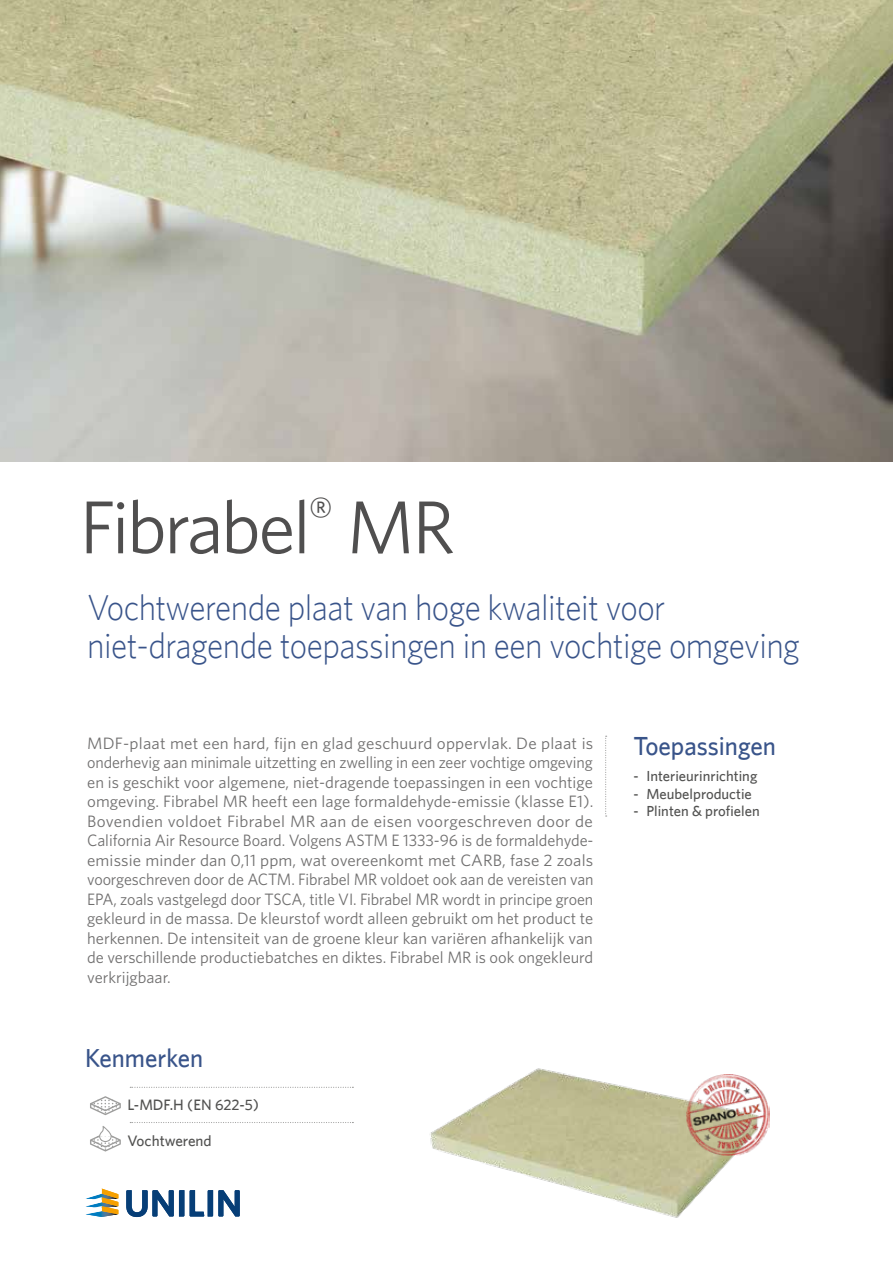
<style>
.page{position:relative;width:893px;height:1263px;background:#fff}
.page>*{position:absolute;margin:0;border:0;box-sizing:border-box;transform-origin:0 0}
.t1{font:75px "Whitney";letter-spacing:-.03em;color:#504f4f}
.t2{font:300 36px/37.5px "Whitney";letter-spacing:-.015em;color:#39548a;scale:.93 1}
.t3{font:500 26.25px "Whitney";color:#39548a;scale:.95 1}
.t4{font:500 26.1px "Whitney";color:#39548a;scale:.95 1}
.t5{font:16.5px/19.5px "Whitney";color:#706f6f;text-align:justify}
.t6{font:500 15.15px "Whitney";color:#525251}
.t7{font:500 14.55px "Whitney";color:#525251}
</style>
<div class="page">
<svg style="left:605px;top:736px;width:2px;height:80px"></svg>
<svg style="left:126px;top:1190px;width:58px;height:27px"></svg>
<svg style="left:190px;top:1190px;width:50px;height:26px"></svg>
<svg style="left:86px;top:1188px;width:32px;height:29px"></svg>
<img style="left:430px;top:1068px;width:310px;height:150px">
<img style="left:0;top:0;width:893px;height:461px">
<img style="left:687px;top:1074px;width:83px;height:81px">
<svg style="left:130px;top:1087px;width:223px;height:1px"></svg>
<svg style="left:130px;top:1122px;width:223px;height:1px"></svg>
<svg style="left:90px;top:1096px;width:31px;height:19px"></svg>
<svg style="left:90px;top:1126px;width:31px;height:25px"></svg>
<h1 class="t1" style="left:80px;top:477px;width:377px">Fibrabel<sup>®</sup> MR</h1>
<h2 class="t2" style="left:87px;top:588px;width:768px">Vochtwerende plaat van hoge kwaliteit voor niet-dragende toepassingen in een vochtige omgeving</h2>
<p class="t5" style="left:87px;top:733px;width:508px">MDF-plaat met een hard, fijn en glad geschuurd oppervlak. De plaat is onderhevig aan minimale uitzetting en zwelling in een zeer vochtige omgeving en is geschikt voor algemene, niet-dragende toepassingen in een vochtige omgeving. Fibrabel MR heeft een lage formaldehyde-emissie (klasse E1).<br>Bovendien voldoet Fibrabel MR aan de eisen voorgeschreven door de California Air Resource Board. Volgens ASTM E 1333-96 is de formaldehyde&shy;emissie minder dan 0,11 ppm, wat overeenkomt met CARB, fase 2 zoals voorgeschreven door de ACTM. Fibrabel MR voldoet ook aan de vereisten van EPA, zoals vastgelegd door TSCA, title VI. Fibrabel MR wordt in principe groen gekleurd in de massa. De kleurstof wordt alleen gebruikt om het product te herkennen. De intensiteit van de groene kleur kan variëren afhankelijk van de verschillende productiebatches en diktes. Fibrabel MR is ook ongekleurd verkrijgbaar.</p>
<h3 class="t3" style="left:634px;top:730px;width:151px">Toepassingen</h3>
<p class="t7" style="left:634px;top:767px;width:125px">- Interieurinrichting</p>
<p class="t7" style="left:634px;top:785px;width:120px">- Meubelproductie</p>
<p class="t7" style="left:634px;top:803px;width:128px">- Plinten &amp; profielen</p>
<h3 class="t4" style="left:85px;top:1042px;width:126px">Kenmerken</h3>
<p class="t6" style="left:128px;top:1096px;width:133px">L-MDF.H (EN 622-5)</p>
<p class="t6" style="left:128px;top:1131px;width:86px">Vochtwerend</p>
</div>
